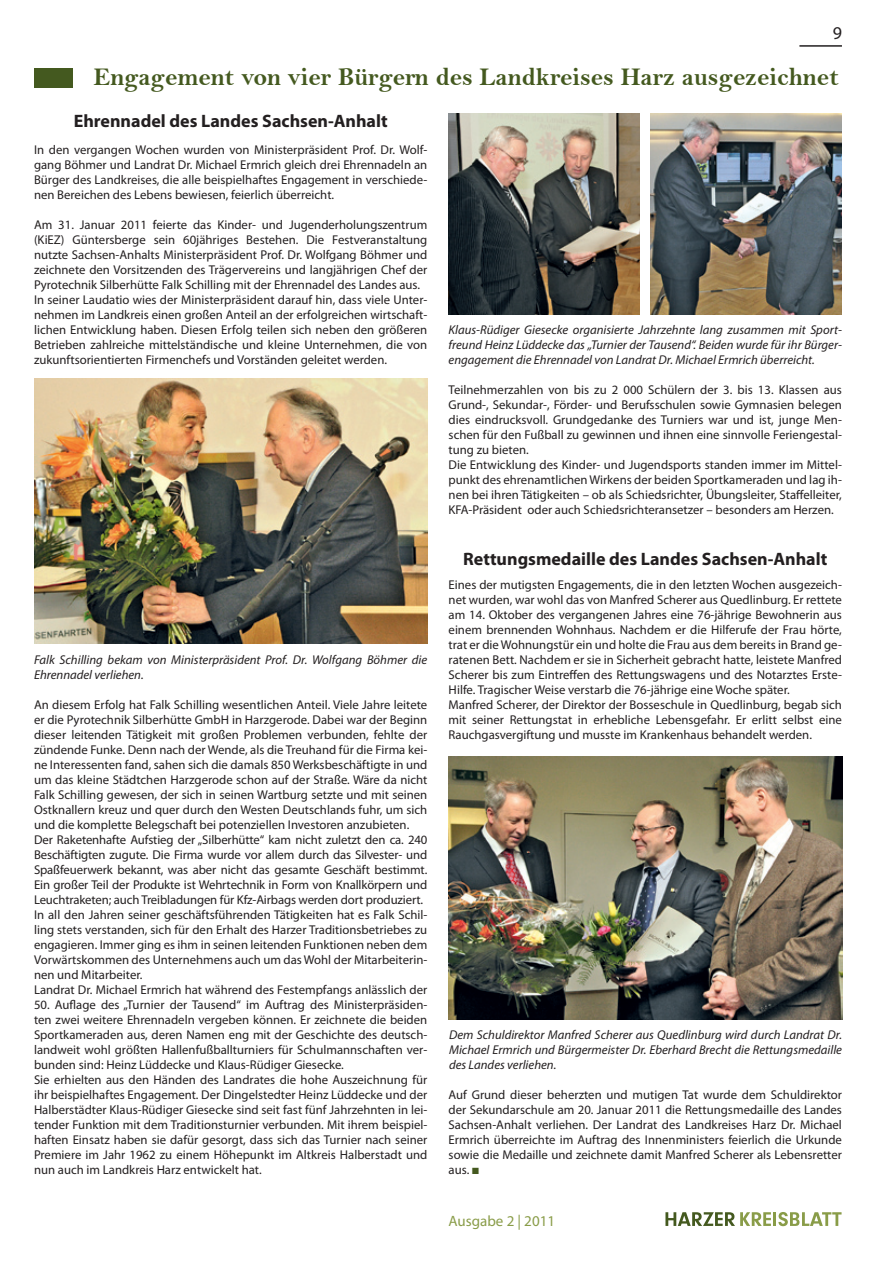
<style>
.page{position:relative;width:893px;height:1263px;background:#fff}
.page>*{position:absolute;margin:0;border:0;box-sizing:border-box;transform-origin:0 0}
.t1{font:25.65px "Bell MT Bold";color:#44591f}
.t2{font:700 18px "Myriad Pro";color:#231f20}
.t3{font:18px "Myriad Pro";color:#231f20}
.t4{font:15px "Myriad Pro";color:#899c48}
.t5{font:12.75px/15px "Myriad Pro";color:#231f20}
.t6{font:italic 12.75px/15px "Myriad Pro";color:#231f20;text-align:justify}
.s1{color:#44591f}
</style>
<div class="page">
<hr style="left:799px;top:45px;width:43px;height:2px;background:#231f20">
<svg style="left:665px;top:1212px;width:106px;height:14px"></svg>
<hr style="left:773px;top:1212px;width:3px;height:14px;background:#899c48">
<svg style="left:778px;top:1212px;width:63px;height:14px"></svg>
<img style="left:34px;top:378px;width:393px;height:266px">
<img style="left:449px;top:113px;width:191px;height:202px">
<img style="left:651px;top:113px;width:191px;height:202px">
<div style="left:34px;top:68px;width:39px;height:19px;background:#44591f"></div>
<img style="left:449px;top:756px;width:394px;height:264px">
<h2 class="t3" style="left:833px;top:22px;width:11px">9</h2>
<h1 class="t1" style="left:94px;top:62px;width:747px">Engagement von vier Bürgern des Landkreises Harz ausgezeichnet</h1>
<h2 class="t2" style="left:74px;top:109px;width:315px">Ehrennadel des Landes Sachsen-Anhalt</h2>
<p class="t5" style="left:34px;top:142px;width:395px;text-align:justify">In den vergangen Wochen wurden von Ministerpräsident Prof. Dr. Wolf&shy;gang Böhmer und Landrat Dr. Michael Ermrich gleich drei Ehrennadeln an Bürger des Landkreises, die alle beispielhaftes Engagement in verschiede&shy;nen Bereichen des Lebens bewiesen, feierlich überreicht.</p>
<p class="t5" style="left:34px;top:217px;width:395px">Am 31. Januar 2011 feierte das Kinder- und Jugenderholungszentrum (KiEZ) Güntersberge sein 60jähriges Bestehen. Die Festveranstaltung nutzte Sachsen-Anhalts Ministerpräsident Prof. Dr. Wolfgang Böhmer und zeichnete den Vorsitzenden des Trägervereins und langjährigen Chef der Pyrotechnik Silberhütte Falk Schilling mit der Ehrennadel des Landes aus.<br>In seiner Laudatio wies der Ministerpräsident darauf hin, dass viele Unter&shy;nehmen im Landkreis einen großen Anteil an der erfolgreichen wirtschaft&shy;lichen Entwicklung haben. Diesen Erfolg teilen sich neben den größeren Betrieben zahlreiche mittelständische und kleine Unternehmen, die von zukunftsorientierten Firmenchefs und Vorständen geleitet werden.</p>
<p class="t6" style="left:34px;top:652px;width:395px">Falk Schilling bekam von Ministerpräsident Prof. Dr. Wolfgang Böhmer die<br>Ehrennadel verliehen.</p>
<p class="t5" style="left:34px;top:697px;width:395px">An diesem Erfolg hat Falk Schilling wesentlichen Anteil. Viele Jahre leitete er die Pyrotechnik Silberhütte GmbH in Harzgerode. Dabei war der Beginn dieser leitenden Tätigkeit mit großen Problemen verbunden, fehlte der zündende Funke. Denn nach der Wende, als die Treuhand für die Firma kei&shy;ne Interessenten fand, sahen sich die damals 850 Werksbeschäftigte in und um das kleine Städtchen Harzgerode schon auf der Straße. Wäre da nicht Falk Schilling gewesen, der sich in seinen Wartburg setzte und mit seinen Ostknallern kreuz und quer durch den Westen Deutschlands fuhr, um sich und die komplette Belegschaft bei potenziellen Investoren anzubieten.<br>Der Raketenhafte Aufstieg der „Silberhütte“ kam nicht zuletzt den ca. 240<br>Beschäftigten zugute. Die Firma wurde vor allem durch das Silvester- und Spaßfeuerwerk bekannt, was aber nicht das gesamte Geschäft bestimmt.<br>Ein großer Teil der Produkte ist Wehrtechnik in Form von Knallkörpern und Leuchtraketen; auch Treibladungen für Kfz-Airbags werden dort produziert.<br>In all den Jahren seiner geschäftsführenden Tätigkeiten hat es Falk Schil&shy;ling stets verstanden, sich für den Erhalt des Harzer Traditionsbetriebes zu engagieren. Immer ging es ihm in seinen leitenden Funktionen neben dem Vorwärtskommen des Unternehmens auch um das Wohl der Mitarbeiterin&shy;nen und Mitarbeiter.<br>Landrat Dr. Michael Ermrich hat während des Festempfangs anlässlich der</p>
<p class="t5" style="left:34px;top:997px;width:395px">50. Auflage des „Turnier der Tausend“ im Auftrag des Ministerpräsiden&shy;ten zwei weitere Ehrennadeln vergeben können. Er zeichnete die beiden Sportkameraden aus, deren Namen eng mit der Geschichte des deutsch&shy;landweit wohl größten Hallenfußballturniers für Schulmannschaften ver&shy;bunden sind: Heinz Lüddecke und Klaus-Rüdiger Giesecke.<br>Sie erhielten aus den Händen des Landrates die hohe Auszeichnung für ihr beispielhaftes Engagement. Der Dingelstedter Heinz Lüddecke und der Halberstädter Klaus-Rüdiger Giesecke sind seit fast fünf Jahrzehnten in lei&shy;tender Funktion mit dem Traditionsturnier verbunden. Mit ihrem beispiel&shy;haften Einsatz haben sie dafür gesorgt, dass sich das Turnier nach seiner Premiere im Jahr 1962 zu einem Höhepunkt im Altkreis Halberstadt und nun auch im Landkreis Harz entwickelt hat.</p>
<p class="t6" style="left:449px;top:322px;width:395px">Klaus-Rüdiger Giesecke organisierte Jahrzehnte lang zusammen mit Sport&shy;freund Heinz Lüddecke das „Turnier der Tausend“. Beiden wurde für ihr Bürger&shy;engagement die Ehrennadel von Landrat Dr. Michael Ermrich überreicht.</p>
<p class="t5" style="left:449px;top:382px;width:395px">Teilnehmerzahlen von bis zu 2 000 Schülern der 3. bis 13. Klassen aus Grund-, Sekundar-, Förder- und Berufsschulen sowie Gymnasien belegen dies eindrucksvoll. Grundgedanke des Turniers war und ist, junge Men&shy;schen für den Fußball zu gewinnen und ihnen eine sinnvolle Feriengestal&shy;tung zu bieten.<br>Die Entwicklung des Kinder- und Jugendsports standen immer im Mittel&shy;punkt des ehrenamtlichen Wirkens der beiden Sportkameraden und lag ih&shy;nen bei ihren Tätigkeiten – ob als Schiedsrichter, Übungsleiter, Staffelleiter, KFA-Präsident oder auch Schiedsrichteransetzer – besonders am Herzen.</p>
<h2 class="t2" style="left:463px;top:547px;width:366px">Rettungsmedaille des Landes Sachsen-Anhalt</h2>
<p class="t5" style="left:449px;top:577px;width:395px">Eines der mutigsten Engagements, die in den letzten Wochen ausgezeich&shy;net wurden, war wohl das von Manfred Scherer aus Quedlinburg. Er rettete am 14. Oktober des vergangenen Jahres eine 76-jährige Bewohnerin aus einem brennenden Wohnhaus. Nachdem er die Hilferufe der Frau hörte, trat er die Wohnungstür ein und holte die Frau aus dem bereits in Brand ge&shy;ratenen Bett. Nachdem er sie in Sicherheit gebracht hatte, leistete Manfred Scherer bis zum Eintreffen des Rettungswagens und des Notarztes Erste-Hilfe. Tragischer Weise verstarb die 76-jährige eine Woche später.<br>Manfred Scherer, der Direktor der Bosseschule in Quedlinburg, begab sich mit seiner Rettungstat in erhebliche Lebensgefahr. Er erlitt selbst eine Rauchgasvergiftung und musste im Krankenhaus behandelt werden.</p>
<p class="t6" style="left:449px;top:1027px;width:395px">Dem Schuldirektor Manfred Scherer aus Quedlinburg wird durch Landrat Dr.<br>Michael Ermrich und Bürgermeister Dr. Eberhard Brecht die Rettungsmedaille des Landes verliehen.</p>
<p class="t5" style="left:449px;top:1087px;width:395px;text-align:justify">Auf Grund dieser beherzten und mutigen Tat wurde dem Schuldirektor der Sekundarschule am 20. Januar 2011 die Rettungsmedaille des Landes Sachsen-Anhalt verliehen. Der Landrat des Landkreises Harz Dr. Michael Ermrich überreichte im Auftrag des Innenministers feierlich die Urkunde sowie die Medaille und zeichnete damit Manfred Scherer als Lebensretter aus. <span class="s1">■</span></p>
<p class="t4" style="left:449px;top:1211px;width:108px">Ausgabe 2 | 2011</p>
</div>
